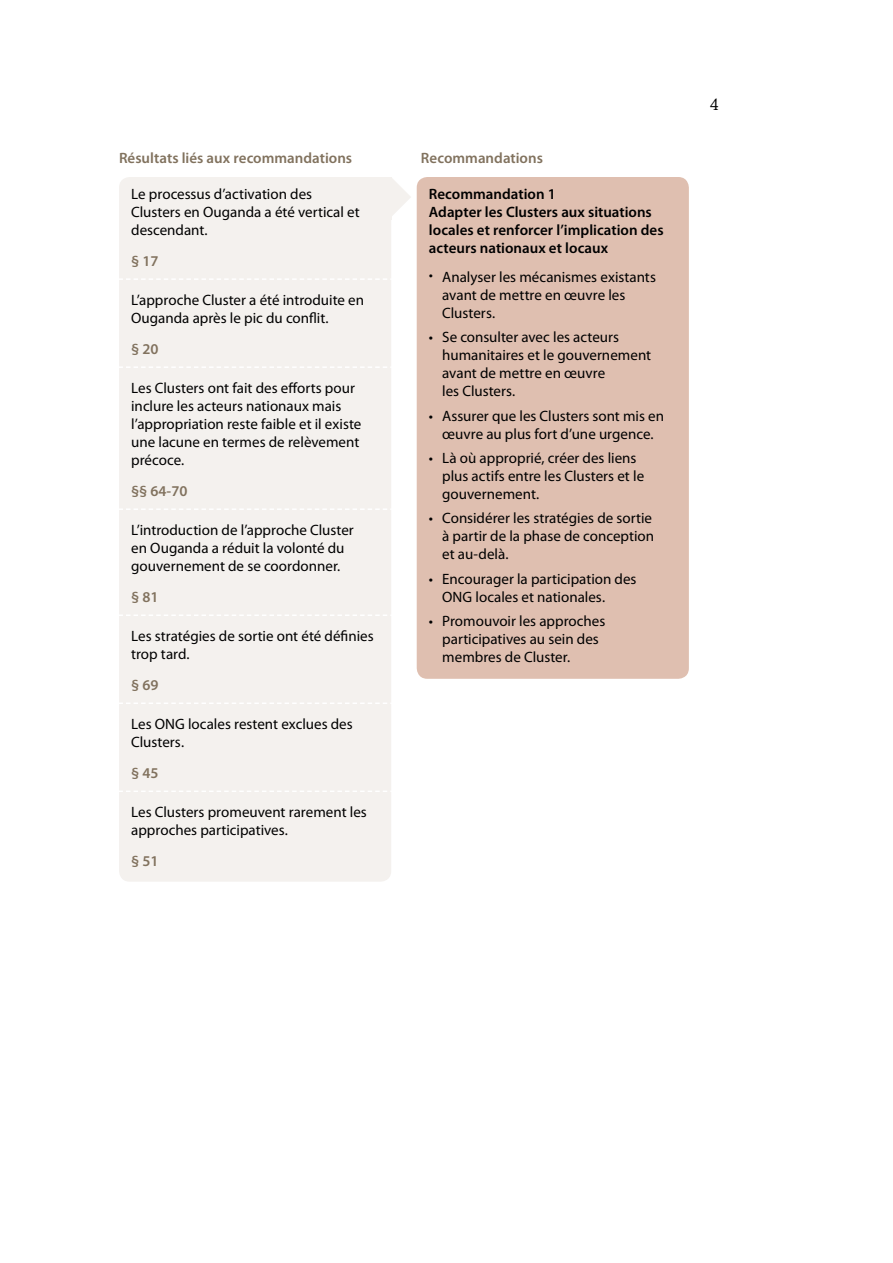
<style>
.page{position:relative;width:893px;height:1263px;background:#fff}
.page>*{position:absolute;margin:0;border:0;box-sizing:border-box;transform-origin:0 0}
.t1{font:16.5px "Calisto";color:#000}
.t2{font:15px/18px "Myriad Pro";color:#000}
.t3{font:600 15px/18px "Myriad Pro";color:#000}
.t4{font:600 15px "Myriad Pro";color:#81725e}
.s1{font-family:"Calisto";font-size:12px}
</style>
<div class="page">
<div style="left:417px;top:177px;width:272px;height:502px;background:#dfbfb0;border-radius:11px"></div>
<div style="left:119px;top:177px;width:272px;height:705px;background:#f4f1ee;border-radius:11px"></div>
<svg style="left:119px;top:279px;width:268px;height:1px"></svg>
<svg style="left:119px;top:367px;width:272px;height:1px"></svg>
<svg style="left:119px;top:509px;width:272px;height:1px"></svg>
<svg style="left:119px;top:615px;width:272px;height:1px"></svg>
<svg style="left:119px;top:703px;width:272px;height:1px"></svg>
<svg style="left:119px;top:791px;width:272px;height:1px"></svg>
<svg style="left:384px;top:177px;width:27px;height:40px"></svg>
<p class="t4" style="left:119px;top:148px;width:235px">Résultats liés aux recommandations</p>
<p class="t4" style="left:421px;top:148px;width:123px">Recommandations</p>
<p class="t3" style="left:429px;top:184px;width:236px">Recommandation 1<br>Adapter les Clusters aux situations locales et renforcer l’implication des acteurs nationaux et locaux</p>
<p class="t2" style="left:442px;top:267px;width:215px;text-indent:-13px"><span class="s1">•</span> Analyser les mécanismes existants avant de mettre en œuvre les<br>Clusters.</p>
<p class="t2" style="left:442px;top:328px;width:210px;text-indent:-13px">• Se consulter avec les acteurs humanitaires et le gouvernement avant de mettre en œuvre<br>les Clusters.</p>
<p class="t2" style="left:429px;top:406px;width:237px;text-align:center">• Assurer que les Clusters sont mis en œuvre au plus fort d’une urgence.</p>
<p class="t2" style="left:442px;top:449px;width:203px;text-indent:-13px">• Là où approprié, créer des liens plus actifs entre les Clusters et le gouvernement.</p>
<p class="t2" style="left:442px;top:509px;width:213px;text-indent:-13px">• Considérer les stratégies de sortie à partir de la phase de conception et au-delà.</p>
<p class="t2" style="left:442px;top:569px;width:196px;text-indent:-13px">• Encourager la participation des<br>ONG locales et nationales.</p>
<p class="t2" style="left:442px;top:612px;width:165px;text-indent:-13px">• Promouvoir les approches participatives au sein des membres de Cluster.</p>
<p class="t2" style="left:131px;top:185px;width:230px">Le processus d’activation des<br>Clusters en Ouganda a été vertical et descendant.</p>
<p class="t4" style="left:131px;top:251px;width:29px">§ 17</p>
<p class="t2" style="left:131px;top:291px;width:234px">L’approche Cluster a été introduite en<br>Ouganda après le pic du conflit.</p>
<p class="t4" style="left:131px;top:339px;width:29px">§ 20</p>
<p class="t2" style="left:131px;top:379px;width:232px">Les Clusters ont fait des efforts pour inclure les acteurs nationaux mais l’appropriation reste faible et il existe une lacune en termes de relèvement précoce.</p>
<p class="t4" style="left:131px;top:481px;width:58px">§§ 64-70</p>
<p class="t2" style="left:131px;top:521px;width:224px">L’introduction de l’approche Cluster en Ouganda a réduit la volonté du gouvernement de se coordonner.</p>
<p class="t4" style="left:131px;top:587px;width:29px">§ 81</p>
<p class="t2" style="left:131px;top:627px;width:244px">Les stratégies de sortie ont été définies trop tard.</p>
<p class="t4" style="left:131px;top:675px;width:29px">§ 69</p>
<p class="t2" style="left:131px;top:715px;width:223px">Les ONG locales restent exclues des<br>Clusters.</p>
<p class="t4" style="left:131px;top:763px;width:29px">§ 45</p>
<p class="t2" style="left:131px;top:803px;width:237px">Les Clusters promeuvent rarement les approches participatives.</p>
<p class="t4" style="left:131px;top:851px;width:29px">§ 51</p>
<p class="t1" style="left:710px;top:95px;width:10px">4</p>
</div>
